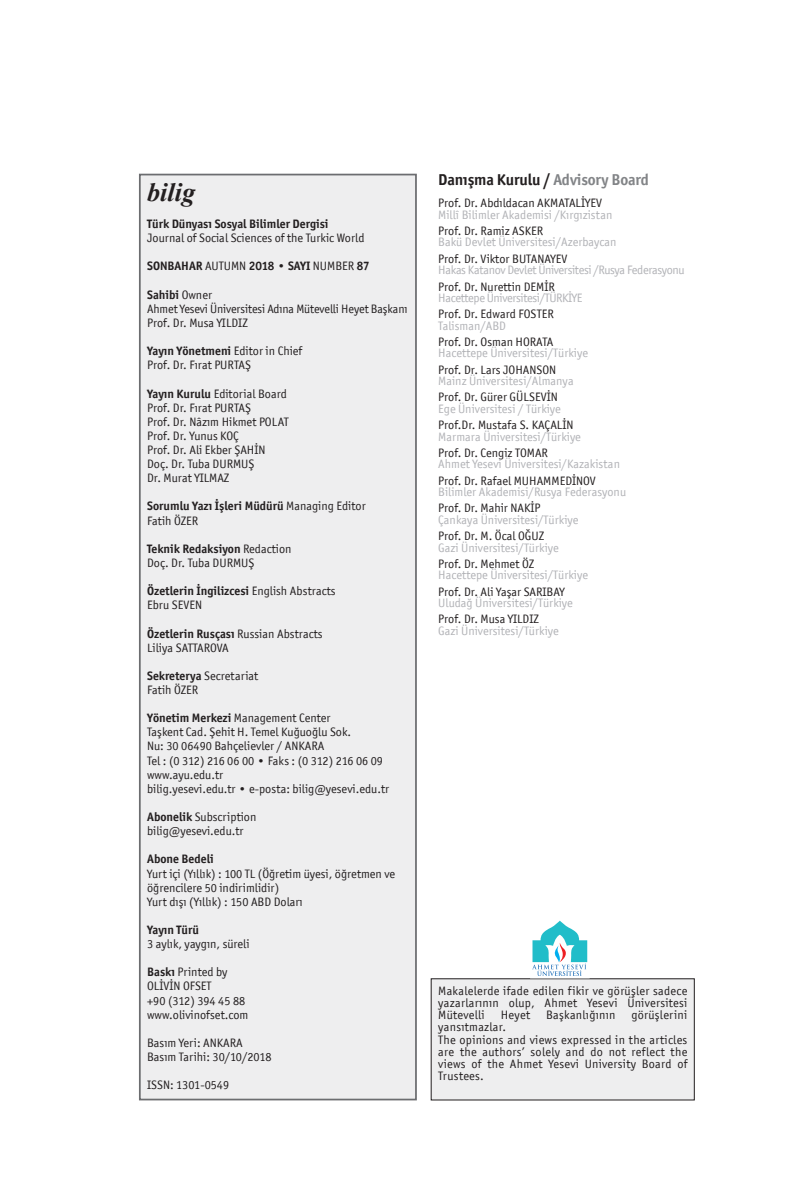
<style>
.page{position:relative;width:794px;height:1191px;background:#fff}
.page>*{position:absolute;margin:0;border:0;box-sizing:border-box;transform-origin:0 0}
.t1{font:italic 700 26.25px "Times New Roman";color:#231f20}
.t2{font:700 15.75px "Officina San ITC";letter-spacing:-.01em;color:#231f20}
.t3{font:12.25px/14.2px "Officina San ITC";color:#231f20}
.t4{font:12.25px "Officina San ITC";color:#b2b3b7}
.t5{font:12.25px/12.2px "Officina San ITC";letter-spacing:.02em;color:#231f20}
.t6{font:700 12.25px/14.2px "Officina San ITC";color:#231f20}
.t7{font:12.25px "Officina San ITC";letter-spacing:-.03em;color:#b2b3b7}
.s1{font-weight:400}
.s2{font-weight:700}
.s3{color:#828487}
</style>
<div class="page">
<div style="left:139px;top:174px;width:278px;height:926px;background:#eeeeef;border:2px solid #6c6d70"></div>
<div style="left:431px;top:978px;width:263px;height:122px;background:#eeeeef"></div>
<svg style="left:532px;top:920px;width:56px;height:56px"></svg>
<h1 class="t1" style="left:147px;top:174px;width:50px">bilig</h1>
<p class="t6" style="left:147px;top:217px;width:183px">Türk Dünyası Sosyal Bilimler Dergisi</p>
<p class="t3" style="left:147px;top:231px;width:219px">Journal of Social Sciences of the Turkic World</p>
<p class="t6" style="left:147px;top:259px;width:224px">SONBAHAR <span class="s1">AUTUMN</span> 2018 <span class="s1">•</span> SAYI <span class="s1">NUMBER</span> 87</p>
<p class="t3" style="left:147px;top:287px;width:262px"><span class="s2">Sahibi</span> Owner<br>Ahmet Yesevi Üniversitesi Adına Mütevelli Heyet Başkanı<br>Prof. Dr. Musa YILDIZ</p>
<p class="t3" style="left:147px;top:344px;width:156px"><span class="s2">Yayın Yönetmeni</span> Editor in Chief<br>Prof. Dr. Fırat PURTAŞ</p>
<p class="t3" style="left:147px;top:386px;width:143px"><span class="s2">Yayın Kurulu</span> Editorial Board<br>Prof. Dr. Fırat PURTAŞ<br>Prof. Dr. Nâzım Hikmet POLAT<br>Prof. Dr. Yunus KOÇ<br>Prof. Dr. Ali Ekber ŞAHİN<br>Doç. Dr. Tuba DURMUŞ<br>Dr. Murat YILMAZ</p>
<p class="t6" style="left:147px;top:499px;width:220px">Sorumlu Yazı İşleri Müdürü <span class="s1">Managing Editor<br>Fatih ÖZER</span></p>
<p class="t3" style="left:147px;top:541px;width:146px"><span class="s2">Teknik Redaksiyon</span> Redaction<br>Doç. Dr. Tuba DURMUŞ</p>
<p class="t3" style="left:147px;top:584px;width:190px"><span class="s2">Özetlerin İngilizcesi</span> English Abstracts<br>Ebru SEVEN</p>
<p class="t3" style="left:147px;top:626px;width:177px"><span class="s2">Özetlerin Rusçası</span> Russian Abstracts<br>Liliya SATTAROVA</p>
<p class="t3" style="left:147px;top:668px;width:113px"><span class="s2">Sekreterya</span> Secretariat<br>Fatih ÖZER</p>
<p class="t3" style="left:147px;top:711px;width:243px"><span class="s2">Yönetim Merkezi</span> Management Center<br>Taşkent Cad. Şehit H. Temel Kuğuoğlu Sok.<br>Nu: 30 06490 Bahçelievler / ANKARA<br>Tel : (0 312) 216 06 00 • Faks : (0 312) 216 06 09 www.ayu.edu.tr<br>bilig.yesevi.edu.tr • e-posta: bilig@yesevi.edu.tr</p>
<p class="t3" style="left:147px;top:809px;width:111px"><span class="s2">Abonelik</span> Subscription bilig@yesevi.edu.tr</p>
<p class="t6" style="left:147px;top:852px;width:68px">Abone Bedeli</p>
<p class="t3" style="left:147px;top:866px;width:250px">Yurt içi (Yıllık) : 100 TL (Öğretim üyesi, öğretmen ve öğrencilere 50 indirimlidir)<br>Yurt dışı (Yıllık) : 150 ABD Doları</p>
<p class="t6" style="left:147px;top:922px;width:53px">Yayın Türü</p>
<p class="t3" style="left:147px;top:936px;width:104px">3 aylık, yaygın, süreli</p>
<p class="t3" style="left:147px;top:965px;width:103px"><span class="s2">Baskı</span> Printed by<br>OLİVİN OFSET<br>+90 (312) 394 45 88 www.olivinofset.com</p>
<p class="t3" style="left:147px;top:1035px;width:126px">Basım Yeri: ANKARA<br>Basım Tarihi: 30/10/2018</p>
<p class="t3" style="left:147px;top:1078px;width:84px">ISSN: 1301-0549</p>
<p class="t2" style="left:438px;top:170px;width:212px">Danışma Kurulu / <span class="s3">Advisory Board</span></p>
<p class="t3" style="left:438px;top:196px;width:165px">Prof. Dr. Abdıldacan AKMATALİYEV</p>
<p class="t4" style="left:438px;top:207px;width:176px">Millî Bilimler Akademisi /Kırgızistan</p>
<p class="t3" style="left:438px;top:224px;width:106px">Prof. Dr. Ramiz ASKER</p>
<p class="t4" style="left:438px;top:235px;width:180px">Bakü Devlet Üniversitesi/Azerbaycan</p>
<p class="t3" style="left:438px;top:251px;width:130px">Prof. Dr. Viktor BUTANAYEV</p>
<p class="t7" style="left:438px;top:263px;width:248px">Hakas Katanov Devlet Üniversitesi /Rusya Federasyonu</p>
<p class="t3" style="left:438px;top:279px;width:118px">Prof. Dr. Nurettin DEMİR</p>
<p class="t7" style="left:438px;top:291px;width:146px">Hacettepe Üniversitesi/TÜRKİYE</p>
<p class="t3" style="left:438px;top:307px;width:117px">Prof. Dr. Edward FOSTER</p>
<p class="t4" style="left:438px;top:318px;width:69px">Talisman/ABD</p>
<p class="t3" style="left:438px;top:335px;width:117px">Prof. Dr. Osman HORATA</p>
<p class="t4" style="left:438px;top:346px;width:151px">Hacettepe Üniversitesi/Türkiye</p>
<p class="t3" style="left:438px;top:362px;width:119px">Prof. Dr. Lars JOHANSON</p>
<p class="t4" style="left:438px;top:374px;width:137px">Mainz Üniversitesi/Almanya</p>
<p class="t3" style="left:438px;top:390px;width:121px">Prof. Dr. Gürer GÜLSEVİN</p>
<p class="t4" style="left:438px;top:402px;width:124px">Ege Üniversitesi / Türkiye</p>
<p class="t3" style="left:438px;top:418px;width:137px">Prof.Dr. Mustafa S. KAÇALİN</p>
<p class="t4" style="left:438px;top:429px;width:144px">Marmara Üniversitesi/Türkiye</p>
<p class="t3" style="left:438px;top:446px;width:111px">Prof. Dr. Cengiz TOMAR</p>
<p class="t4" style="left:438px;top:457px;width:183px">Ahmet Yesevi Üniversitesi/Kazakistan</p>
<p class="t3" style="left:438px;top:473px;width:159px">Prof. Dr. Rafael MUHAMMEDİNOV</p>
<p class="t4" style="left:438px;top:485px;width:189px">Bilimler Akademisi/Rusya Federasyonu</p>
<p class="t3" style="left:438px;top:501px;width:104px">Prof. Dr. Mahir NAKİP</p>
<p class="t4" style="left:438px;top:512px;width:142px">Çankaya Üniversitesi/Türkiye</p>
<p class="t3" style="left:438px;top:529px;width:107px">Prof. Dr. M. Öcal OĞUZ</p>
<p class="t4" style="left:438px;top:540px;width:122px">Gazi Üniversitesi/Türkiye</p>
<p class="t3" style="left:438px;top:556px;width:98px">Prof. Dr. Mehmet ÖZ</p>
<p class="t4" style="left:438px;top:568px;width:151px">Hacettepe Üniversitesi/Türkiye</p>
<p class="t3" style="left:438px;top:584px;width:128px">Prof. Dr. Ali Yaşar SARIBAY</p>
<p class="t4" style="left:438px;top:596px;width:136px">Uludağ Üniversitesi/Türkiye</p>
<p class="t3" style="left:438px;top:612px;width:102px">Prof. Dr. Musa YILDIZ</p>
<p class="t4" style="left:438px;top:623px;width:122px">Gazi Üniversitesi/Türkiye</p>
<p class="t3" style="left:438px;top:984px;width:250px;line-height:12.2px;text-align:justify">Makalelerde ifade edilen fikir ve görüşler sadece yazarlarının olup, Ahmet Yesevi Üniversitesi Mütevelli</p>
<p class="t3" style="left:501px;top:1008px;width:31px">Heyet</p>
<p class="t5" style="left:546px;top:1008px;width:71px">Başkanlığının</p>
<p class="t5" style="left:631px;top:1008px;width:57px">görüşlerini</p>
<p class="t5" style="left:438px;top:1021px;width:250px">yansıtmazlar.<br>The opinions and views expressed in the articles are the authors’ solely and do not reflect the views of the Ahmet Yesevi University Board of<br>Trustees.</p>
</div>
